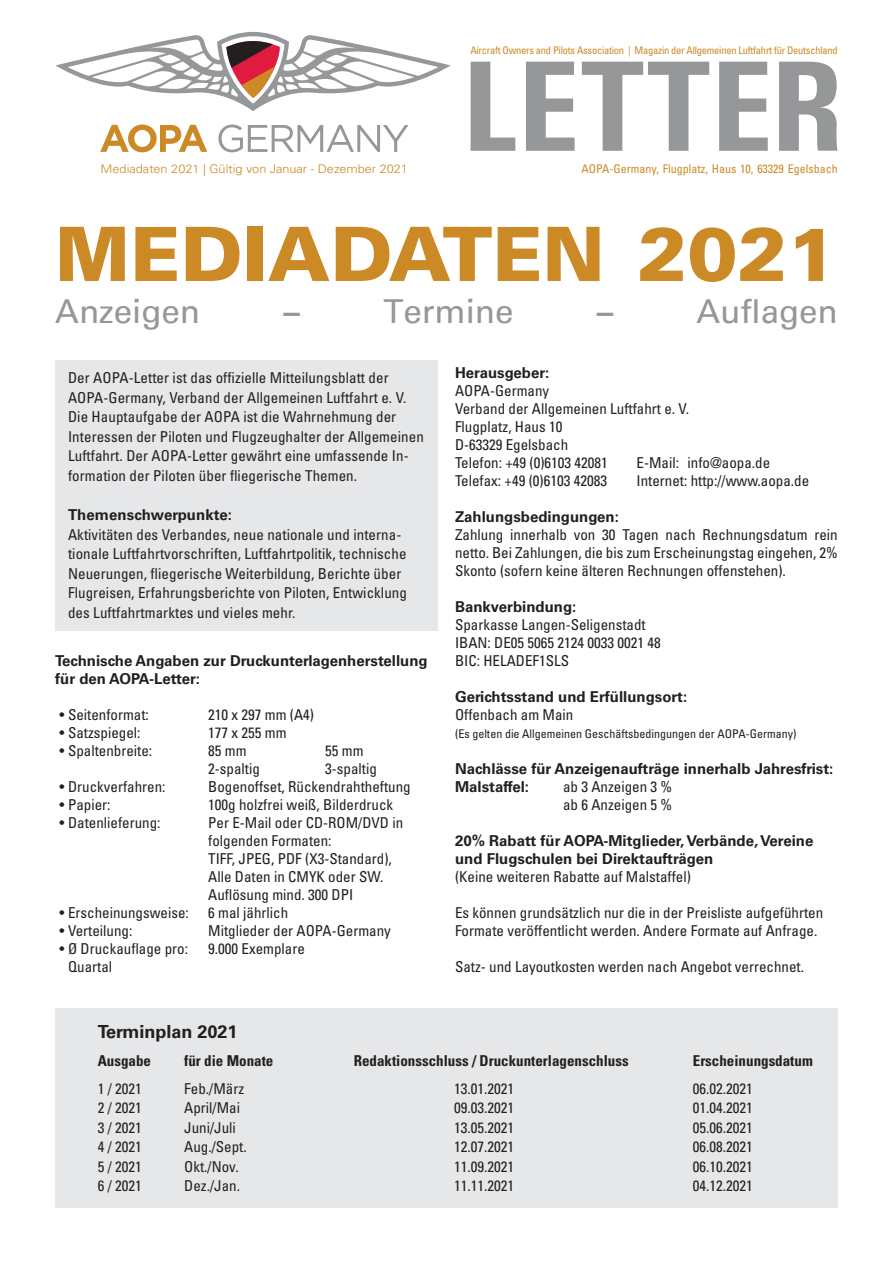
<style>
.page{position:relative;width:893px;height:1263px;background:#fff}
.page>*{position:absolute;margin:0;border:0;box-sizing:border-box;transform-origin:0 0}
.t1{font:900 75px "Univers LT Std";color:#cc8a27}
.t2{font:33px "Univers";color:#959799}
.t3{font:700 33px "Univers LT Std";color:#959799}
.t4{font:700 18px "Univers LT Std";color:#231f20}
.t5{font:condensed 15px/19.5px "Univers LT Std";color:#231f20}
.t6{font:700 15px/18px "Univers LT Std";color:#231f20}
.t7{font:700 condensed 15px "Univers LT Std";color:#231f20}
.t8{font:condensed 12px "Univers LT Std";color:#231f20}
.t9{font:condensed 12px "Univers LT Std";color:#cc8a27}
.t10{font:300 12px "Univers LT Std";color:#cc8a27;scale:1.06 1}
.t11{font:condensed 10.5px "Univers LT Std";letter-spacing:-.025em;color:#cc8a27}
.s1{font-weight:400;font-stretch:condensed}
</style>
<div class="page">
<div style="left:55px;top:360px;width:383px;height:270px;background:#e6e7e9"></div>
<div style="left:55px;top:1008px;width:783px;height:200px;background:#e6e7e9"></div>
<svg style="left:471px;top:62px;width:44px;height:89px"></svg>
<svg style="left:526px;top:62px;width:49px;height:89px"></svg>
<svg style="left:582px;top:62px;width:127px;height:89px"></svg>
<svg style="left:719px;top:62px;width:49px;height:89px"></svg>
<svg style="left:779px;top:62px;width:59px;height:89px"></svg>
<svg style="left:100px;top:125px;width:107px;height:27px"></svg>
<svg style="left:218px;top:125px;width:190px;height:27px"></svg>
<svg style="left:55px;top:32px;width:396px;height:79px"></svg>
<p class="t11" style="left:470px;top:43px;width:369px">Aircraft Owners and Pilots Association | Magazin der Allgemeinen Luftfahrt für Deutschland</p>
<p class="t10" style="left:101px;top:162px;width:292px">Mediadaten 2021 | Gültig von Januar - Dezember 2021</p>
<p class="t9" style="left:581px;top:161px;width:258px">AOPA-Germany, Flugplatz, Haus 10, 63329 Egelsbach</p>
<p class="t1" style="left:55px;top:207px;width:784px">MEDIADATEN 2021</p>
<p class="t2" style="left:55px;top:291px;width:146px">Anzeigen</p>
<p class="t2" style="left:696px;top:291px;width:143px">Auflagen</p>
<p class="t2" style="left:383px;top:291px;width:132px">Termine</p>
<p class="t3" style="left:283px;top:292px;width:18px">–</p>
<p class="t3" style="left:597px;top:292px;width:18px">–</p>
<p class="t5" style="left:68px;top:368px;width:357px">Der AOPA-Letter ist das offizielle Mitteilungsblatt der AOPA-Germany, Verband der Allgemeinen Luftfahrt e. V.<br>Die Hauptaufgabe der AOPA ist die Wahrnehmung der Interessen der Piloten und Flugzeughalter der Allgemeinen Luftfahrt. Der AOPA-Letter gewährt eine umfassende In&shy;formation der Piloten über fliegerische Themen.</p>
<p class="t6" style="left:68px;top:506px;width:166px">Themenschwerpunkte:</p>
<p class="t5" style="left:68px;top:524px;width:340px">Aktivitäten des Verbandes, neue nationale und interna&shy;tionale Luftfahrtvorschriften, Luftfahrtpolitik, technische Neuerungen, fliegerische Weiterbildung, Berichte über Flugreisen, Erfahrungsberichte von Piloten, Entwicklung des Luftfahrtmarktes und vieles mehr.</p>
<p class="t6" style="left:55px;top:652px;width:374px">Technische Angaben zur Druckunterlagenherstellung für den AOPA-Letter:</p>
<p class="t5" style="left:60px;top:705px;width:91px">• Seitenformat:</p>
<p class="t5" style="left:208px;top:705px;width:107px">210 x 297 mm (A4)</p>
<p class="t5" style="left:60px;top:723px;width:82px">• Satzspiegel:</p>
<p class="t5" style="left:208px;top:723px;width:80px">177 x 255 mm</p>
<p class="t5" style="left:60px;top:741px;width:94px">• Spaltenbreite:</p>
<p class="t5" style="left:208px;top:741px;width:40px">85 mm</p>
<p class="t5" style="left:325px;top:741px;width:40px">55 mm</p>
<p class="t5" style="left:208px;top:759px;width:53px">2-spaltig</p>
<p class="t5" style="left:325px;top:759px;width:53px">3-spaltig</p>
<p class="t5" style="left:60px;top:777px;width:107px">• Druckverfahren:</p>
<p class="t5" style="left:208px;top:777px;width:204px">Bogenoffset, Rückendrahtheftung</p>
<p class="t5" style="left:60px;top:795px;width:52px">• Papier:</p>
<p class="t5" style="left:208px;top:795px;width:186px">100g holzfrei weiß, Bilderdruck</p>
<p class="t5" style="left:60px;top:813px;width:102px">• Datenlieferung:</p>
<p class="t5" style="left:208px;top:813px;width:196px;line-height:18px">Per E-Mail oder CD-ROM/DVD in folgenden Formaten:</p>
<p class="t5" style="left:208px;top:849px;width:185px">TIFF, JPEG, PDF (X3-Standard),</p>
<p class="t5" style="left:208px;top:867px;width:177px;line-height:18px">Alle Daten in CMYK oder SW.<br>Auflösung mind. 300 DPI</p>
<p class="t5" style="left:60px;top:903px;width:131px">• Erscheinungsweise:</p>
<p class="t5" style="left:208px;top:903px;width:81px">6 mal jährlich</p>
<p class="t5" style="left:60px;top:921px;width:74px">• Verteilung:</p>
<p class="t5" style="left:208px;top:921px;width:184px">Mitglieder der AOPA-Germany</p>
<p class="t5" style="left:60px;top:939px;width:130px">• Ø Druckauflage pro:</p>
<p class="t5" style="left:208px;top:939px;width:98px">9.000 Exemplare</p>
<p class="t5" style="left:68px;top:957px;width:46px">Quartal</p>
<p class="t6" style="left:455px;top:364px;width:96px">Herausgeber:</p>
<p class="t5" style="left:455px;top:381px;width:96px">AOPA-Germany</p>
<p class="t5" style="left:455px;top:399px;width:236px">Verband der Allgemeinen Luftfahrt e. V.</p>
<p class="t5" style="left:455px;top:417px;width:109px">Flugplatz, Haus 10</p>
<p class="t5" style="left:455px;top:435px;width:115px">D-63329 Egelsbach</p>
<p class="t5" style="left:455px;top:453px;width:154px">Telefon: +49 (0)6103 42081</p>
<p class="t5" style="left:636px;top:453px;width:135px">E-Mail: info@aopa.de</p>
<p class="t5" style="left:455px;top:471px;width:154px">Telefax: +49 (0)6103 42083</p>
<p class="t5" style="left:636px;top:471px;width:174px">Internet: http://www.aopa.de</p>
<p class="t6" style="left:455px;top:508px;width:165px">Zahlungsbedingungen:</p>
<p class="t5" style="left:455px;top:525px;width:384px;line-height:18px;text-align:justify">Zahlung innerhalb von 30 Tagen nach Rechnungsdatum rein netto. Bei Zahlungen, die bis zum Erscheinungstag eingehen, 2% Skonto (sofern keine älteren Rechnungen offenstehen).</p>
<p class="t6" style="left:455px;top:598px;width:123px">Bankverbindung:</p>
<p class="t5" style="left:455px;top:615px;width:192px">Sparkasse Langen-Seligenstadt</p>
<p class="t5" style="left:455px;top:633px;width:207px">IBAN: DE05 5065 2124 0033 0021 48</p>
<p class="t5" style="left:455px;top:651px;width:116px">BIC: HELADEF1SLS</p>
<p class="t6" style="left:455px;top:688px;width:234px">Gerichtsstand und Erfüllungsort:</p>
<p class="t5" style="left:455px;top:705px;width:120px">Offenbach am Main</p>
<p class="t8" style="left:455px;top:726px;width:343px">(Es gelten die Allgemeinen Geschäftsbedingungen der AOPA-Germany)</p>
<p class="t6" style="left:455px;top:760px;width:380px">Nachlässe für Anzeigenaufträge innerhalb Jahresfrist:</p>
<p class="t6" style="left:455px;top:778px;width:76px">Malstaffel:</p>
<p class="t5" style="left:563px;top:777px;width:111px">ab 3 Anzeigen 3 %</p>
<p class="t5" style="left:563px;top:795px;width:111px">ab 6 Anzeigen 5 %</p>
<p class="t6" style="left:455px;top:832px;width:360px">20% Rabatt für AOPA-Mitglieder, Verbände, Vereine und Flugschulen bei Direktaufträgen<br><span class="s1">(Keine weiteren Rabatte auf Malstaffel)</span></p>
<p class="t5" style="left:455px;top:903px;width:370px;line-height:18px">Es können grundsätzlich nur die in der Preisliste aufgeführten<br>Formate veröffentlicht werden. Andere Formate auf Anfrage.</p>
<p class="t5" style="left:455px;top:957px;width:351px">Satz- und Layoutkosten werden nach Angebot verrechnet.</p>
<p class="t4" style="left:98px;top:1021px;width:141px">Terminplan 2021</p>
<p class="t7" style="left:98px;top:1051px;width:55px">Ausgabe</p>
<p class="t7" style="left:184px;top:1051px;width:91px">für die Monate</p>
<p class="t7" style="left:354px;top:1051px;width:276px">Redaktionsschluss / Druckunterlagenschluss</p>
<p class="t7" style="left:693px;top:1051px;width:121px">Erscheinungsdatum</p>
<p class="t5" style="left:98px;top:1078px;width:46px">1 / 2021</p>
<p class="t5" style="left:184px;top:1078px;width:61px">Feb./März</p>
<p class="t5" style="left:454px;top:1078px;width:61px">13.01.2021</p>
<p class="t5" style="left:693px;top:1078px;width:61px">06.02.2021</p>
<p class="t5" style="left:98px;top:1098px;width:46px">2 / 2021</p>
<p class="t5" style="left:184px;top:1098px;width:57px">April/Mai</p>
<p class="t5" style="left:454px;top:1098px;width:61px">09.03.2021</p>
<p class="t5" style="left:693px;top:1098px;width:61px">01.04.2021</p>
<p class="t5" style="left:98px;top:1117px;width:46px">3 / 2021</p>
<p class="t5" style="left:184px;top:1117px;width:53px">Juni/Juli</p>
<p class="t5" style="left:454px;top:1117px;width:61px">13.05.2021</p>
<p class="t5" style="left:693px;top:1117px;width:61px">05.06.2021</p>
<p class="t5" style="left:98px;top:1137px;width:46px">4 / 2021</p>
<p class="t5" style="left:184px;top:1137px;width:64px">Aug./Sept.</p>
<p class="t5" style="left:454px;top:1137px;width:61px">12.07.2021</p>
<p class="t5" style="left:693px;top:1137px;width:61px">06.08.2021</p>
<p class="t5" style="left:98px;top:1156px;width:46px">5 / 2021</p>
<p class="t5" style="left:184px;top:1156px;width:56px">Okt./Nov.</p>
<p class="t5" style="left:454px;top:1156px;width:61px">11.09.2021</p>
<p class="t5" style="left:693px;top:1156px;width:61px">06.10.2021</p>
<p class="t5" style="left:98px;top:1176px;width:46px">6 / 2021</p>
<p class="t5" style="left:184px;top:1176px;width:57px">Dez./Jan.</p>
<p class="t5" style="left:454px;top:1176px;width:61px">11.11.2021</p>
<p class="t5" style="left:693px;top:1176px;width:61px">04.12.2021</p>
</div>
